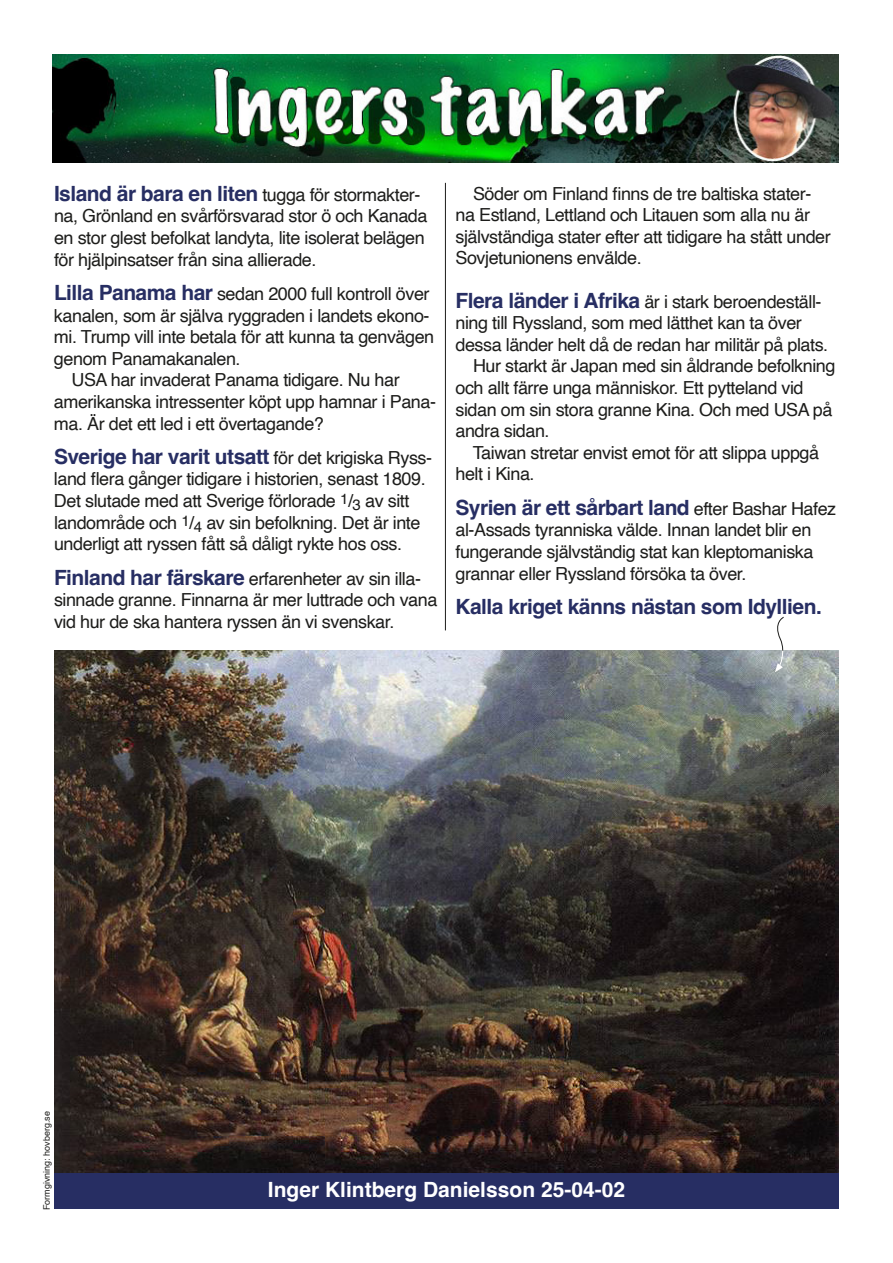
<style>
.page{position:relative;width:893px;height:1263px;background:#fff}
.page>*{position:absolute;margin:0;border:0;box-sizing:border-box;transform-origin:0 0}
.t1{font:700 21px "Helvetica";letter-spacing:-.025em;color:#272e63}
.t2{font:700 21px "Helvetica";color:#fff}
.t3{font:18px/21.6px "Helvetica";letter-spacing:-.025em;color:#1d1d1b}
.t4{font:9px "Helvetica";color:#1d1d1b}
.s1{font-weight:400;font-size:18px;color:#1d1d1b}
.s2{font-weight:700;font-size:21px;color:#272e63}
</style>
<div class="page">
<img style="left:54px;top:651px;width:785px;height:523px">
<img style="left:53px;top:54px;width:786px;height:108px">
<hr style="left:445px;top:183px;width:1px;height:447px;background:#1d1d1b">
<div style="left:54px;top:1174px;width:785px;height:35px;background:#272e63"></div>
<svg style="left:773px;top:617px;width:11px;height:61px"></svg>
<p class="t1" style="left:54px;top:181px;width:368px">Island är bara en liten <span class="s1">tugga för stormakter-</span></p>
<p class="t3" style="left:54px;top:206px;width:375px">na, Grönland en svårförsvarad stor ö och Kanada en stor glest befolkat landyta, lite isolerat belägen för hjälpinsatser från sina allierade.</p>
<p class="t3" style="left:54px;top:283px;width:377px"><span class="s2">Lilla Panama har</span> sedan 2000 full kontroll över</p>
<p class="t3" style="left:54px;top:305px;width:377px">kanalen, som är själva ryggraden i landets ekono-</p>
<p class="t3" style="left:54px;top:326px;width:382px">mi. Trump vill inte betala för att kunna ta genvägen</p>
<p class="t3" style="left:54px;top:348px;width:188px">genom Panamakanalen.</p>
<p class="t3" style="left:72px;top:370px;width:330px">USA har invaderat Panama tidigare. Nu har</p>
<p class="t3" style="left:54px;top:391px;width:384px">amerikanska intressenter köpt upp hamnar i Pana-</p>
<p class="t3" style="left:54px;top:413px;width:271px">ma. Är det ett led i ett övertagande?</p>
<p class="t1" style="left:54px;top:444px;width:380px">Sverige har varit utsatt <span class="s1">för det krigiska Ryss-</span></p>
<p class="t3" style="left:54px;top:469px;width:373px">land flera gånger tidigare i historien, senast 1809.<br>Det slutade med att Sverige förlorade <sup>1</sup>/<sub>3</sub> av sitt landområde och <sup>1</sup>/<sub>4</sub> av sin befolkning. Det är inte underligt att ryssen fått så dåligt rykte hos oss.</p>
<p class="t3" style="left:54px;top:568px;width:385px"><span class="s2">Finland har färskare</span> erfarenheter av sin illa&shy;sinnade granne. Finnarna är mer luttrade och vana vid hur de ska hantera ryssen än vi svenskar.</p>
<p class="t3" style="left:455px;top:183px;width:377px;text-indent:18px">Söder om Finland finns de tre baltiska stater&shy;na Estland, Lettland och Litauen som alla nu är självständiga stater efter att tidigare ha stått under Sovjetunionens envälde.</p>
<p class="t3" style="left:455px;top:291px;width:368px"><span class="s2">Flera länder i Afrika</span> är i stark beroendeställ-</p>
<p class="t3" style="left:455px;top:313px;width:348px">ning till Ryssland, som med lätthet kan ta över</p>
<p class="t3" style="left:455px;top:334px;width:374px">dessa länder helt då de redan har militär på plats.</p>
<p class="t3" style="left:473px;top:356px;width:364px">Hur starkt är Japan med sin åldrande befolkning</p>
<p class="t3" style="left:455px;top:377px;width:350px">och allt färre unga människor. Ett pytteland vid</p>
<p class="t3" style="left:455px;top:399px;width:378px">sidan om sin stora granne Kina. Och med USA på</p>
<p class="t3" style="left:455px;top:421px;width:96px">andra sidan.</p>
<p class="t3" style="left:473px;top:442px;width:348px">Taiwan stretar envist emot för att slippa uppgå</p>
<p class="t3" style="left:455px;top:464px;width:81px">helt i Kina.</p>
<p class="t1" style="left:455px;top:494px;width:382px">Syrien är ett sårbart land <span class="s1">efter Bashar Hafez</span></p>
<p class="t3" style="left:455px;top:520px;width:359px;text-align:justify">al-Assads tyranniska välde. Innan landet blir en fungerande självständig stat kan kleptomaniska grannar eller Ryssland försöka ta över.</p>
<p class="t1" style="left:455px;top:594px;width:368px">Kalla kriget känns nästan som Idyllien.</p>
<p class="t4" style="left:40px;top:1210px;width:101px;rotate:-90deg">Formgivning: hovberg.se</p>
<p class="t2" style="left:268px;top:1177px;width:359px">Inger Klintberg Danielsson 25-04-02</p>
</div>
